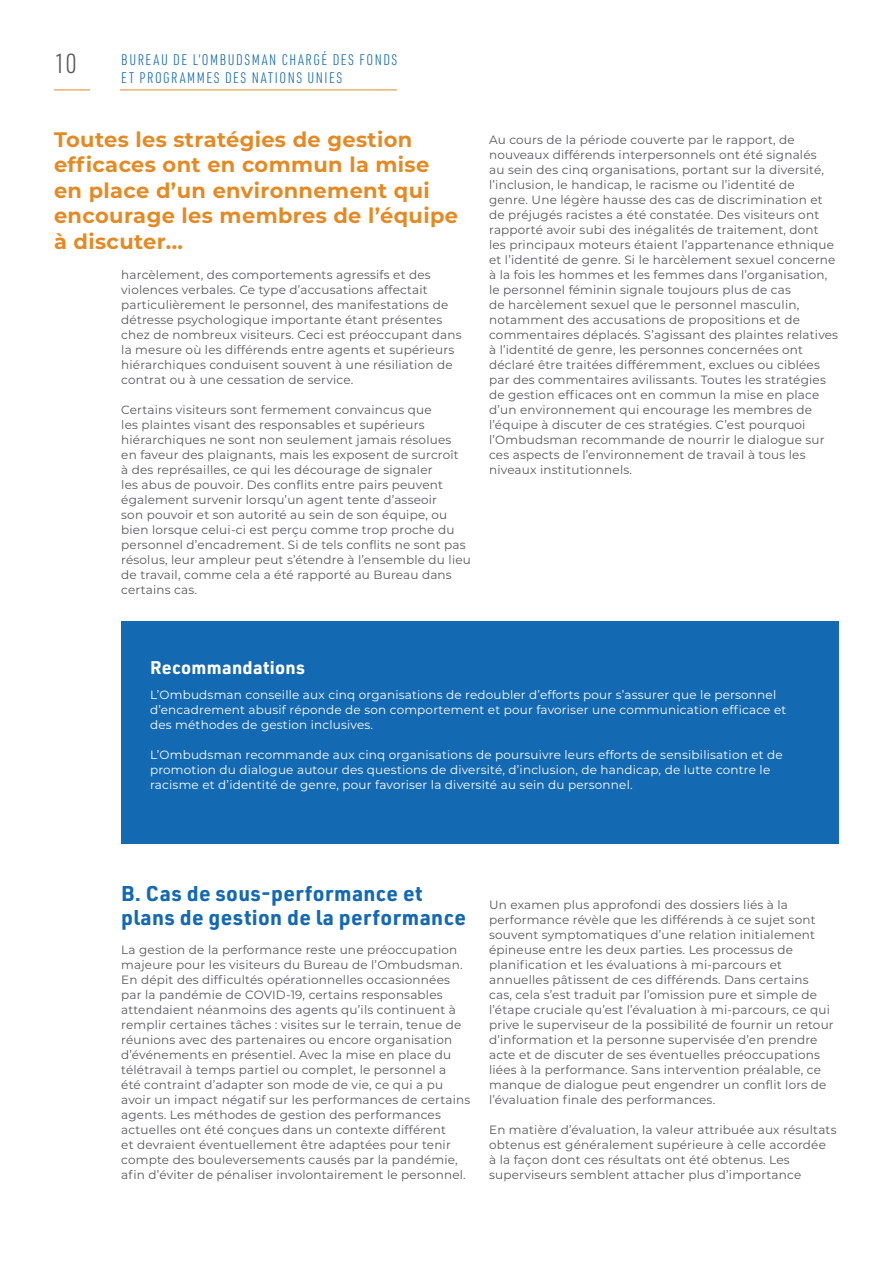
<style>
.page{position:relative;width:893px;height:1263px;background:#fff}
.page>*{position:absolute;margin:0;border:0;box-sizing:border-box;transform-origin:0 0}
.t1{font:300 27px "URWDIN Cond";color:#57585a}
.quotes_final{font:700 21px/25.5px "Montserrat";letter-spacing:.015em;color:#e48a24}
.t2{font:700 21px/24px "URWDIN";letter-spacing:.015em;color:#1369b2}
.t3{font:700 18px "URWDIN";letter-spacing:.015em;color:#fff}
.t4{font:300 15px/18px "URWDIN Cond";letter-spacing:.1em;color:#1369b2}
.Body{font:12px/15px "Montserrat";letter-spacing:.015em;color:#57585a}
.Body-2{font:12px/15px "Montserrat";letter-spacing:.015em;color:#fff}
</style>
<div class="page">
<hr style="left:54px;top:90px;width:36px;height:1px;background:#e48a24">
<hr style="left:120px;top:90px;width:277px;height:1px;background:#e48a24">
<div style="left:121px;top:621px;width:718px;height:222px;background:#1369b2"></div>
<h1 class="t1" style="left:54px;top:46px;width:24px">10</h1>
<p class="t4" style="left:121px;top:50px;width:278px">BUREAU DE L’OMBUDSMAN CHARGÉ DES FONDS<br>ET PROGRAMMES DES NATIONS UNIES</p>
<p class="quotes_final" style="left:54px;top:125px;width:406px">Toutes les stratégies de gestion efficaces ont en commun la mise en place d’un environnement qui encourage les membres de l’équipe à discuter...</p>
<p class="Body" style="left:121px;top:267px;width:342px">harcèlement, des comportements agressifs et des violences verbales. Ce type d’accusations affectait particulièrement le personnel, des manifestations de détresse psychologique importante étant présentes chez de nombreux visiteurs. Ceci est préoccupant dans la mesure où les différends entre agents et supérieurs hiérarchiques conduisent souvent à une résiliation de contrat ou à une cessation de service.</p>
<p class="Body" style="left:121px;top:402px;width:351px">Certains visiteurs sont fermement convaincus que<br>les plaintes visant des responsables et supérieurs hiérarchiques ne sont non seulement jamais résolues<br>en faveur des plaignants, mais les exposent de surcroît<br>à des représailles, ce qui les décourage de signaler<br>les abus de pouvoir. Des conflits entre pairs peuvent également survenir lorsqu’un agent tente d’asseoir<br>son pouvoir et son autorité au sein de son équipe, ou bien lorsque celui-ci est perçu comme trop proche du personnel d’encadrement. Si de tels conflits ne sont pas résolus, leur ampleur peut s’étendre à l’ensemble du lieu de travail, comme cela a été rapporté au Bureau dans certains cas.</p>
<p class="Body" style="left:489px;top:132px;width:351px">Au cours de la période couverte par le rapport, de nouveaux différends interpersonnels ont été signalés<br>au sein des cinq organisations, portant sur la diversité, l’inclusion, le handicap, le racisme ou l’identité de<br>genre. Une légère hausse des cas de discrimination et de préjugés racistes a été constatée. Des visiteurs ont rapporté avoir subi des inégalités de traitement, dont les principaux moteurs étaient l’appartenance ethnique et l’identité de genre. Si le harcèlement sexuel concerne à la fois les hommes et les femmes dans l’organisation, le personnel féminin signale toujours plus de cas<br>de harcèlement sexuel que le personnel masculin, notamment des accusations de propositions et de commentaires déplacés. S’agissant des plaintes relatives à l’identité de genre, les personnes concernées ont déclaré être traitées différemment, exclues ou ciblées par des commentaires avilissants. Toutes les stratégies de gestion efficaces ont en commun la mise en place d’un environnement qui encourage les membres de l’équipe à discuter de ces stratégies. C’est pourquoi l’Ombudsman recommande de nourrir le dialogue sur ces aspects de l’environnement de travail à tous les niveaux institutionnels.</p>
<h3 class="t3" style="left:150px;top:655px;width:157px">Recommandations</h3>
<p class="Body-2" style="left:150px;top:687px;width:638px">L’Ombudsman conseille aux cinq organisations de redoubler d’efforts pour s’assurer que le personnel d’encadrement abusif réponde de son comportement et pour favoriser une communication efficace et des méthodes de gestion inclusives.</p>
<p class="Body-2" style="left:150px;top:747px;width:634px">L’Ombudsman recommande aux cinq organisations de poursuivre leurs efforts de sensibilisation et de promotion du dialogue autour des questions de diversité, d’inclusion, de handicap, de lutte contre le racisme et d’identité de genre, pour favoriser la diversité au sein du personnel.</p>
<h2 class="t2" style="left:121px;top:880px;width:346px">B. Cas de sous-performance et plans de gestion de la performance</h2>
<p class="Body" style="left:121px;top:942px;width:351px">La gestion de la performance reste une préoccupation majeure pour les visiteurs du Bureau de l’Ombudsman.<br>En dépit des difficultés opérationnelles occasionnées par la pandémie de COVID-19, certains responsables attendaient néanmoins des agents qu’ils continuent à remplir certaines tâches : visites sur le terrain, tenue de réunions avec des partenaires ou encore organisation d’événements en présentiel. Avec la mise en place du télétravail à temps partiel ou complet, le personnel a<br>été contraint d’adapter son mode de vie, ce qui a pu avoir un impact négatif sur les performances de certains agents. Les méthodes de gestion des performances actuelles ont été conçues dans un contexte différent<br>et devraient éventuellement être adaptées pour tenir compte des bouleversements causés par la pandémie, afin d’éviter de pénaliser involontairement le personnel.</p>
<p class="Body" style="left:489px;top:897px;width:346px">Un examen plus approfondi des dossiers liés à la performance révèle que les différends à ce sujet sont souvent symptomatiques d’une relation initialement épineuse entre les deux parties. Les processus de planification et les évaluations à mi-parcours et annuelles pâtissent de ces différends. Dans certains cas, cela s’est traduit par l’omission pure et simple de l’étape cruciale qu’est l’évaluation à mi-parcours, ce qui prive le superviseur de la possibilité de fournir un retour d’information et la personne supervisée d’en prendre acte et de discuter de ses éventuelles préoccupations liées à la performance. Sans intervention préalable, ce manque de dialogue peut engendrer un conflit lors de l’évaluation finale des performances.</p>
<p class="Body" style="left:489px;top:1122px;width:349px">En matière d’évaluation, la valeur attribuée aux résultats obtenus est généralement supérieure à celle accordée<br>à la façon dont ces résultats ont été obtenus. Les superviseurs semblent attacher plus d’importance</p>
</div>
